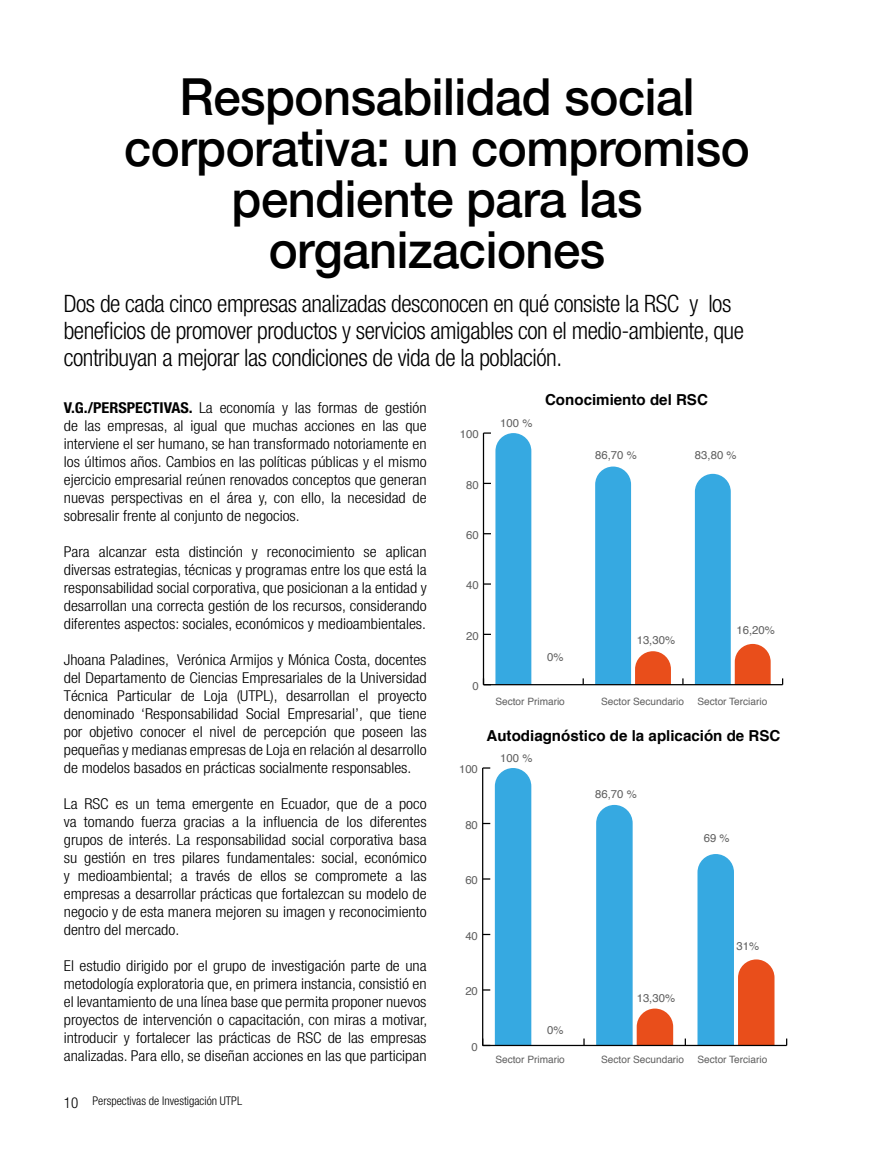
<style>
.page{position:relative;width:872px;height:1149px;background:#fff}
.page>*{position:absolute;margin:0;border:0;box-sizing:border-box;transform-origin:0 0}
.t1{font:500 51px/51px "Helvetica 65";letter-spacing:-.01em;color:#000;text-align:center;scale:.96 1}
.t2{font:300 condensed 24px/27px "Helvetica Neue";letter-spacing:-.02em;color:#000}
.t3{font:700 15.15px "Helvetica";color:#000}
.t4{font:300 condensed 15px/18px "Helvetica Neue";color:#000;text-align:justify;scale:1.08 1}
.t5{font:300 condensed 12px "Helvetica Neue";color:#000}
.t6{font:11.4px "Helvetica";color:#5e5e5e}
.t7{font:10.05px "Helvetica";color:#5e5e5e}
.s1{font-weight:700}
.s2{font-size:15px}
</style>
<div class="page">
<svg style="left:595px;top:466px;width:76px;height:217px"></svg>
<svg style="left:695px;top:473px;width:75px;height:210px"></svg>
<svg style="left:596px;top:804px;width:77px;height:240px"></svg>
<svg style="left:697px;top:854px;width:77px;height:190px"></svg>
<hr style="left:483px;top:683px;width:299px;height:2px;background:#000">
<svg style="left:582px;top:678px;width:2px;height:6px"></svg>
<svg style="left:483px;top:432px;width:48px;height:253px"></svg>
<hr style="left:483px;top:1044px;width:303px;height:1px;background:#000">
<svg style="left:684px;top:1038px;width:2px;height:7px"></svg>
<svg style="left:482px;top:767px;width:49px;height:278px"></svg>
<h1 class="t1" style="left:124px;top:71px;width:653px">Responsabilidad social corporativa: un compromiso pendiente para las organizaciones</h1>
<h2 class="t2" style="left:64px;top:290px;width:681px">Dos de cada cinco empresas analizadas desconocen en qué consiste la RSC y los beneficios de promover productos y servicios amigables con el medio-ambiente, que contribuyan a mejorar las condiciones de vida de la población.</h2>
<p class="t4" style="left:64px;top:398px;width:337px"><span class="s1">V.G./PERSPECTIVAS.</span> La economía y las formas de gestión de las empresas, al igual que muchas acciones en las que interviene el ser humano, se han transformado notoriamente en los últimos años. Cambios en las políticas públicas y el mismo ejercicio empresarial reúnen renovados conceptos que generan nuevas perspectivas en el área y, con ello, la necesidad de sobresalir frente al conjunto de negocios.</p>
<p class="t4" style="left:64px;top:542px;width:337px">Para alcanzar esta distinción y reconocimiento se aplican diversas estrategias, técnicas y programas entre los que está la responsabilidad social corporativa, que posicionan a la entidad y desarrollan una correcta gestión de los recursos, considerando diferentes aspectos: sociales, económicos y medioambientales.</p>
<p class="t4" style="left:64px;top:650px;width:337px">Jhoana Paladines, Verónica Armijos y Mónica Costa, docentes del Departamento de Ciencias Empresariales de la Universidad Técnica Particular de Loja (UTPL), desarrollan el proyecto denominado ‘Responsabilidad Social Empresarial’, que tiene por objetivo conocer el nivel de percepción que poseen las pequeñas y medianas empresas de Loja en relación al desarrollo de modelos basados en prácticas socialmente responsables.</p>
<p class="t4" style="left:64px;top:794px;width:337px">La RSC es un tema emergente en Ecuador, que de a poco va tomando fuerza gracias a la influencia de los diferentes grupos de interés. La responsabilidad social corporativa basa su gestión en tres pilares fundamentales: social, económico y medioambiental; a través de ellos se compromete a las empresas a desarrollar prácticas que fortalezcan su modelo de negocio y de esta manera mejoren su imagen y reconocimiento dentro del mercado.</p>
<p class="t4" style="left:64px;top:956px;width:338px">El estudio dirigido por el grupo de investigación parte de una metodología exploratoria que, en primera instancia, consistió en el levantamiento de una línea base que permita proponer nuevos proyectos de intervención o capacitación, con miras a motivar, introducir y fortalecer las prácticas de RSC de las empresas analizadas. Para ello, se diseñan acciones en las que participan</p>
<p class="t5" style="left:64px;top:1093px;width:180px"><span class="s2">10</span> Perspectivas de Investigación UTPL</p>
<p class="t6" style="left:460px;top:425px;width:20px">100</p>
<p class="t6" style="left:466px;top:475px;width:14px">80</p>
<p class="t6" style="left:466px;top:526px;width:14px">60</p>
<p class="t6" style="left:500px;top:414px;width:34px">100 %</p>
<p class="t3" style="left:545px;top:387px;width:164px">Conocimiento del RSC</p>
<p class="t6" style="left:595px;top:446px;width:43px">86,70 %</p>
<p class="t6" style="left:695px;top:446px;width:43px">83,80 %</p>
<p class="t6" style="left:466px;top:576px;width:14px">40</p>
<p class="t6" style="left:466px;top:626px;width:14px">20</p>
<p class="t6" style="left:472px;top:677px;width:8px">0</p>
<p class="t6" style="left:547px;top:647px;width:18px">0%</p>
<p class="t6" style="left:636px;top:631px;width:40px">13,30%</p>
<p class="t6" style="left:736px;top:621px;width:40px">16,20%</p>
<p class="t7" style="left:495px;top:693px;width:71px">Sector Primario</p>
<p class="t7" style="left:601px;top:693px;width:84px">Sector Secundario</p>
<p class="t7" style="left:697px;top:693px;width:71px">Sector Terciario</p>
<p class="t6" style="left:459px;top:760px;width:20px">100</p>
<p class="t6" style="left:465px;top:815px;width:14px">80</p>
<p class="t3" style="left:486px;top:723px;width:295px">Autodiagnóstico de la aplicación de RSC</p>
<p class="t6" style="left:500px;top:749px;width:34px">100 %</p>
<p class="t6" style="left:595px;top:785px;width:43px">86,70 %</p>
<p class="t6" style="left:704px;top:829px;width:27px">69 %</p>
<p class="t6" style="left:465px;top:871px;width:14px">60</p>
<p class="t6" style="left:465px;top:926px;width:14px">40</p>
<p class="t6" style="left:465px;top:982px;width:14px">20</p>
<p class="t6" style="left:471px;top:1037px;width:8px">0</p>
<p class="t6" style="left:547px;top:1020px;width:18px">0%</p>
<p class="t6" style="left:636px;top:989px;width:40px">13,30%</p>
<p class="t6" style="left:736px;top:936px;width:24px">31%</p>
<p class="t7" style="left:495px;top:1051px;width:71px">Sector Primario</p>
<p class="t7" style="left:601px;top:1051px;width:84px">Sector Secundario</p>
<p class="t7" style="left:697px;top:1051px;width:71px">Sector Terciario</p>
</div>
